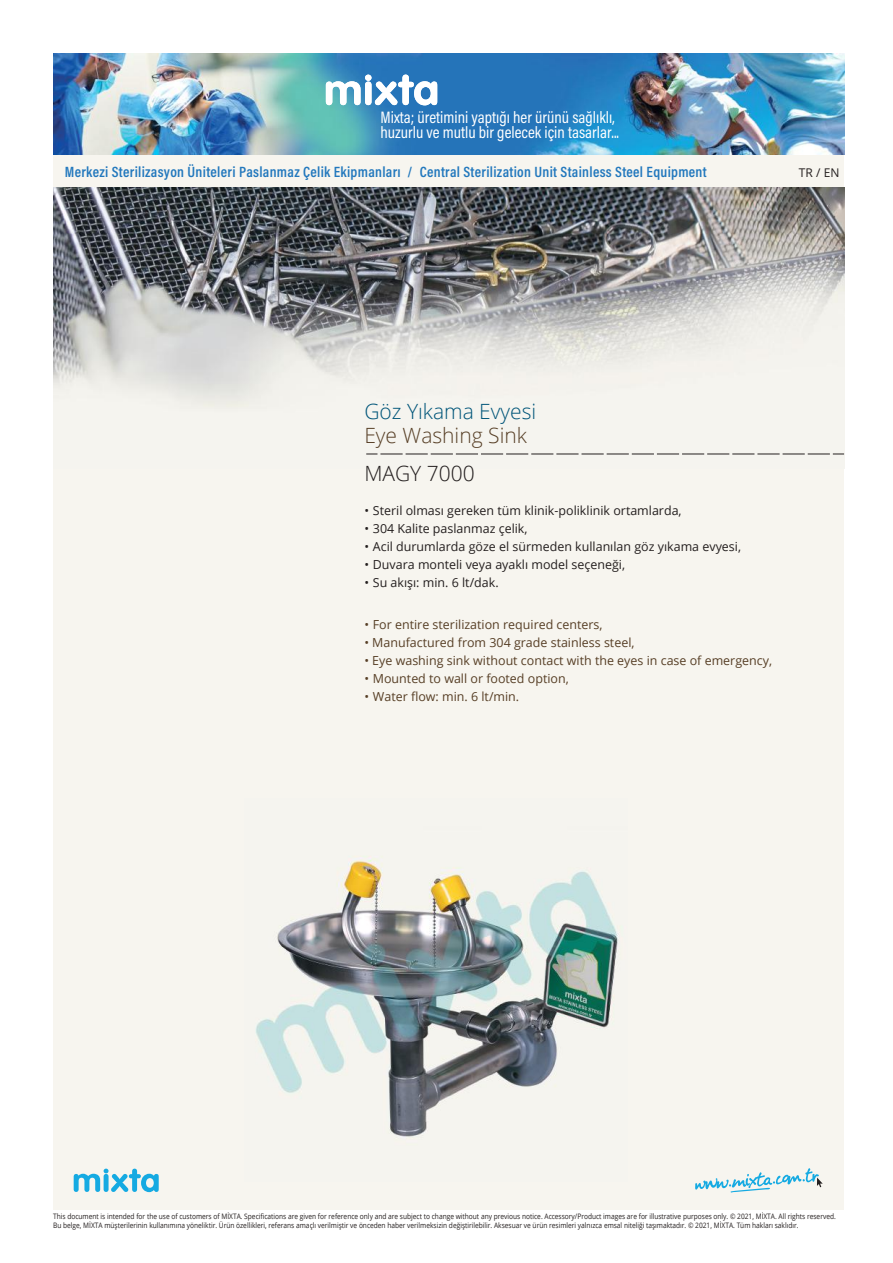
<style>
.page{position:relative;width:893px;height:1263px;background:#fff}
.page>*{position:absolute;margin:0;border:0;box-sizing:border-box;transform-origin:0 0}
.t1{font:300 21px "Open Sans";color:#005579}
.t2{font:300 21px "Open Sans";color:#573f26}
.t3{font:300 21px "Open Sans";color:#241f1f}
.t4{font:16.65px/15px "Acumin Pro Cond";color:#fff}
.t5{font:600 15px "Acumin Pro Cond";letter-spacing:.02em;color:#2278bd}
.t6{font:12.45px "Open Sans";color:#241f1f}
.t7{font:12.45px "Open Sans";color:#573f26}
.t8{font:12px "Open Sans";color:#241f1f}
.t9{font:7.5px/9px "Open Sans";color:#241f1f;scale:.88 1}
</style>
<div class="page">
<div style="left:53px;top:53px;width:791px;height:1157px;background:#f7f5ef"></div>
<img style="left:53px;top:188px;width:791px;height:266px">
<img style="left:53px;top:53px;width:791px;height:102px">
<svg style="left:326px;top:75px;width:111px;height:30px"></svg>
<svg style="left:366px;top:454px;width:478px;height:1px"></svg>
<svg style="left:695px;top:1168px;width:128px;height:24px"></svg>
<svg style="left:74px;top:1168px;width:85px;height:24px"></svg>
<img style="left:255px;top:858px;width:363px;height:279px">
<h2 class="t4" style="left:381px;top:110px;width:240px">Mixta; üretimini yaptığı her ürünü sağlıklı, huzurlu ve mutlu bir gelecek için tasarlar...</h2>
<h3 class="t5" style="left:65px;top:162px;width:643px">Merkezi Sterilizasyon Üniteleri Paslanmaz Çelik Ekipmanları / Central Sterilization Unit Stainless Steel Equipment</h3>
<h3 class="t8" style="left:799px;top:164px;width:42px">TR / EN</h3>
<h1 class="t1" style="left:364px;top:397px;width:173px">Göz Yıkama Evyesi</h1>
<h1 class="t2" style="left:364px;top:421px;width:164px">Eye Washing Sink</h1>
<h1 class="t3" style="left:364px;top:459px;width:112px">MAGY 7000</h1>
<h3 class="t6" style="left:364px;top:501px;width:319px">• Steril olması gereken tüm klinik-poliklinik ortamlarda,</h3>
<h3 class="t6" style="left:364px;top:519px;width:165px">• 304 Kalite paslanmaz çelik,</h3>
<h3 class="t6" style="left:364px;top:537px;width:378px">• Acil durumlarda göze el sürmeden kullanılan göz yıkama evyesi,</h3>
<h3 class="t6" style="left:364px;top:555px;width:262px">• Duvara monteli veya ayaklı model seçeneği,</h3>
<h3 class="t6" style="left:364px;top:573px;width:136px">• Su akışı: min. 6 lt/dak.</h3>
<h3 class="t7" style="left:364px;top:616px;width:240px">• For entire sterilization required centers,</h3>
<h3 class="t7" style="left:364px;top:634px;width:272px">• Manufactured from 304 grade stainless steel,</h3>
<h3 class="t7" style="left:364px;top:652px;width:409px">• Eye washing sink without contact with the eyes in case of emergency,</h3>
<h3 class="t7" style="left:364px;top:670px;width:206px">• Mounted to wall or footed option,</h3>
<h3 class="t7" style="left:364px;top:688px;width:156px">• Water flow: min. 6 lt/min.</h3>
<p class="t9" style="left:53px;top:1211px;width:891px">This document is intended for the use of customers of MİXTA. Specifications are given for reference only and are subject to change without any previous notice. Accessory/Product images are for illustrative purposes only. © 2021, MİXTA. All rights reserved.<br>Bu belge, MİXTA müşterilerinin kullanımına yöneliktir. Ürün özellikleri, referans amaçlı verilmiştir ve önceden haber verilmeksizin değiştirilebilir. Aksesuar ve ürün resimleri yalnızca emsal niteliği taşımaktadır. © 2021, MİXTA. Tüm hakları saklıdır.</p>
</div>
